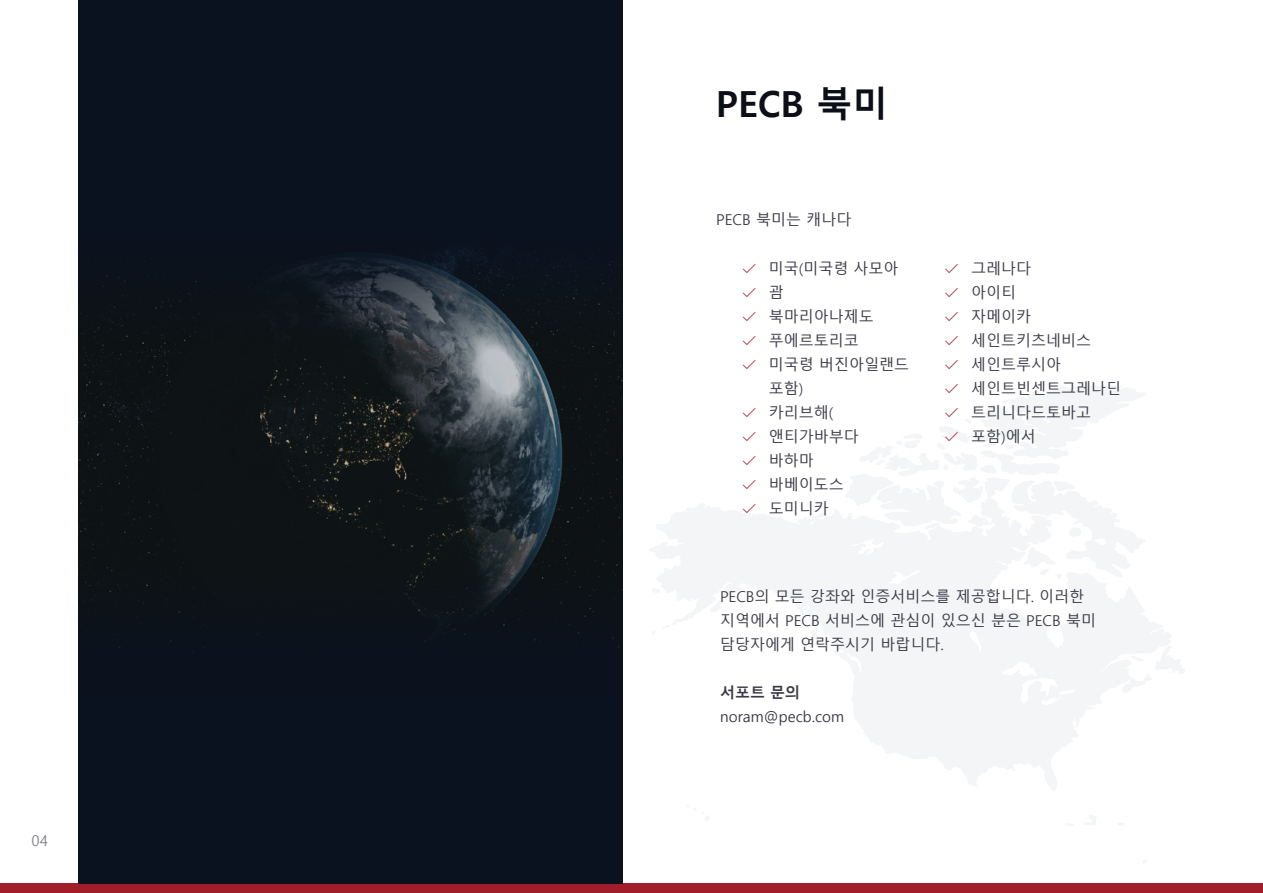
<style>
.page{position:relative;width:1263px;height:893px;background:#fff}
.page>*{position:absolute;margin:0;border:0;box-sizing:border-box;transform-origin:0 0}
.t1{font:700 36px "Malgun Gothic";color:#0c0f17}
.t2{font:15px/24px "Malgun Gothic";color:#3b3a47}
.t3{font:700 15px "Malgun Gothic";color:#3b3a47}
.t4{font:15px "Malgun Gothic";color:#86858d}
.t5{font:15px "la solid 900";color:#b44a53}
.s1{font-family:"la solid 900";color:#b44a53}
.s2{font-family:"Malgun Gothic";color:#3b3a47}
</style>
<div class="page">
<div style="left:0;top:884px;width:1263px;height:9px;background:#a21d2a"></div>
<svg style="left:1118px;top:823px;width:6px;height:2px"></svg>
<svg style="left:845px;top:385px;width:340px;height:308px"></svg>
<svg style="left:650px;top:503px;width:468px;height:318px"></svg>
<svg style="left:1083px;top:814px;width:13px;height:11px"></svg>
<div style="left:78px;top:0;width:544px;height:884px;background:#0b121f"></div>
<img style="left:78px;top:252px;width:544px;height:401px">
<p class="t4" style="left:31px;top:832px;width:18px">04</p>
<h1 class="t1" style="left:716px;top:83px;width:174px">PECB 북미</h1>
<p class="t2" style="left:716px;top:208px;width:137px">PECB 북미는 캐나다</p>
<p class="t2" style="left:742px;top:257px;width:158px"><span class="s1">â</span> 미국(미국령 사모아</p>
<p class="t5" style="left:742px;top:285px;width:43px">â <span class="s2">괌</span></p>
<p class="t2" style="left:742px;top:305px;width:133px"><span class="s1">â</span> 북마리아나제도</p>
<p class="t2" style="left:742px;top:329px;width:118px"><span class="s1">â</span> 푸에르토리코</p>
<p class="t2" style="left:742px;top:353px;width:169px"><span class="s1">â</span> 미국령 버진아일랜드</p>
<p class="t2" style="left:769px;top:377px;width:36px">포함)</p>
<p class="t2" style="left:742px;top:401px;width:93px"><span class="s1">â</span> 카리브해(</p>
<p class="t2" style="left:742px;top:425px;width:118px"><span class="s1">â</span> 앤티가바부다</p>
<p class="t2" style="left:742px;top:449px;width:73px"><span class="s1">â</span> 바하마</p>
<p class="t2" style="left:742px;top:473px;width:103px"><span class="s1">â</span> 바베이도스</p>
<p class="t2" style="left:742px;top:497px;width:88px"><span class="s1">â</span> 도미니카</p>
<p class="t2" style="left:944px;top:257px;width:178px"><span class="s1">â</span> 그레나다<br><span class="s1">â</span> 아이티<br><span class="s1">â</span> 자메이카<br><span class="s1">â</span> 세인트키츠네비스<br><span class="s1">â</span> 세인트루시아<br><span class="s1">â</span> 세인트빈센트그레나딘 <span class="s1">â</span> 트리니다드토바고<br><span class="s1">â</span> 포함)에서</p>
<p class="t2" style="left:720px;top:585px;width:378px">PECB의 모든 강좌와 인증서비스를 제공합니다. 이러한 지역에서 PECB 서비스에 관심이 있으신 분은 PECB 북미 담당자에게 연락주시기 바랍니다.</p>
<p class="t3" style="left:720px;top:684px;width:82px">서포트 문의</p>
<p class="t2" style="left:720px;top:705px;width:126px">noram@pecb.com</p>
</div>
